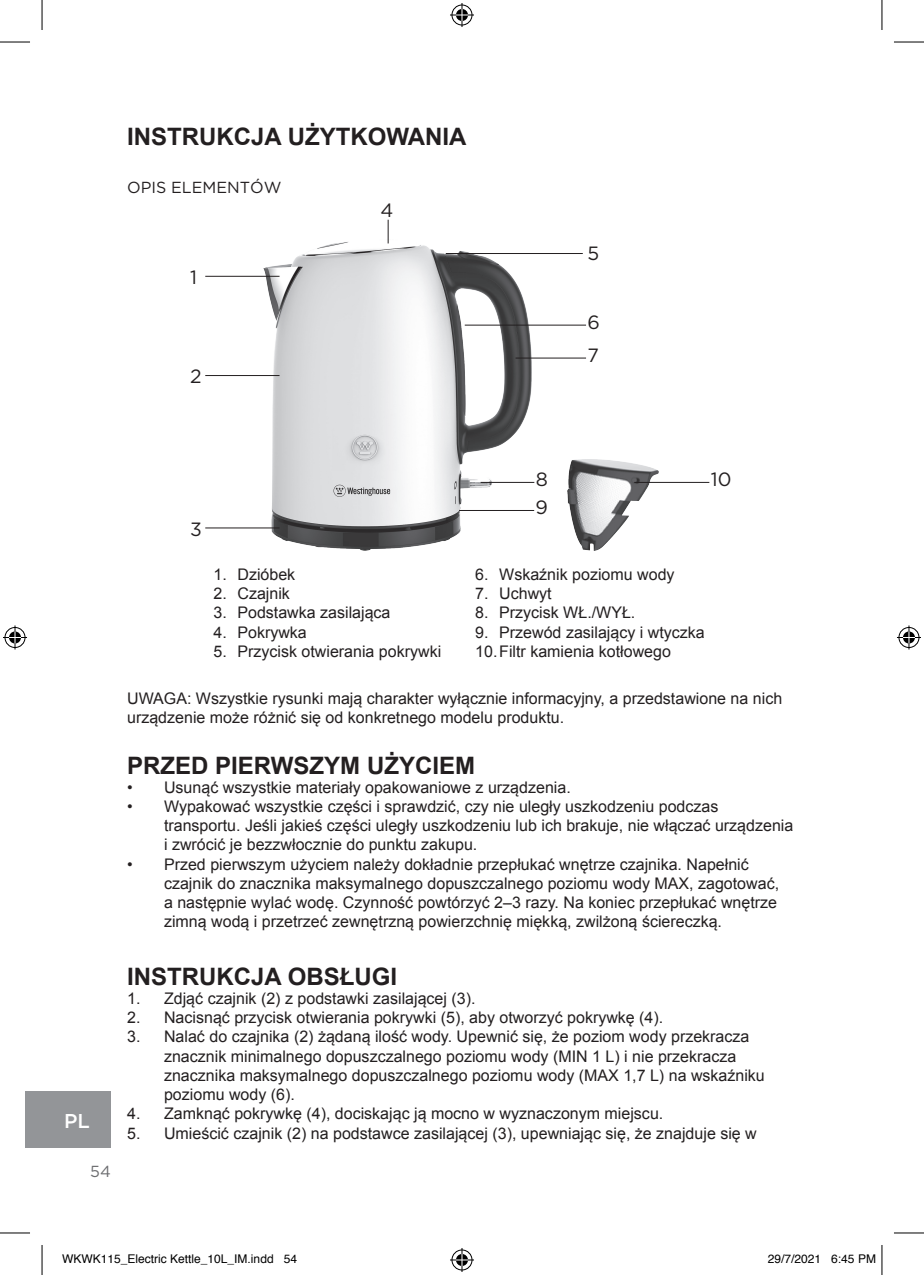
<style>
.page{position:relative;width:924px;height:1275px;background:#fff}
.page>*{position:absolute;margin:0;border:0;box-sizing:border-box;transform-origin:0 0}
.t1{font:700 24px "Arial";color:#231f20}
.t2{font:500 20px "Gotham";color:#fff}
.t3{font:19.2px/33px "Gotham";color:#231f20}
.t4{font:16px/19.2px "Arial";color:#231f20}
.t5{font:16px "Gotham";color:#231f20}
.t6{font:16px "Gotham";color:#6c6d70}
.t7{font:12px "Helvetica";color:#000}
</style>
<div class="page">
<div style="left:25px;top:1091px;width:86px;height:57px;background:#939598"></div>
<img style="left:567px;top:459px;width:91px;height:92px">
<img style="left:263px;top:240px;width:268px;height:311px">
<hr style="left:205px;top:276px;width:74px;height:1px;background:#231f20">
<hr style="left:205px;top:375px;width:74px;height:1px;background:#231f20">
<hr style="left:205px;top:527px;width:74px;height:1px;background:#231f20">
<svg style="left:387px;top:220px;width:1px;height:23px"></svg>
<hr style="left:445px;top:253px;width:137px;height:1px;background:#231f20">
<hr style="left:464px;top:325px;width:121px;height:1px;background:#231f20">
<hr style="left:515px;top:357px;width:70px;height:1px;background:#231f20">
<hr style="left:480px;top:482px;width:54px;height:1px;background:#231f20">
<hr style="left:459px;top:510px;width:75px;height:1px;background:#231f20">
<hr style="left:634px;top:482px;width:75px;height:1px;background:#231f20">
<hr style="left:0;top:42px;width:30px;height:1px;background:#000">
<hr style="left:893px;top:42px;width:30px;height:1px;background:#000">
<hr style="left:0;top:1232px;width:30px;height:1px;background:#000">
<hr style="left:893px;top:1232px;width:30px;height:1px;background:#000">
<hr style="left:42px;top:0;width:1px;height:30px;background:#000">
<hr style="left:42px;top:1245px;width:1px;height:30px;background:#000">
<hr style="left:881px;top:0;width:1px;height:30px;background:#000">
<hr style="left:881px;top:1245px;width:1px;height:30px;background:#000">
<svg style="left:450px;top:3px;width:24px;height:24px"></svg>
<svg style="left:450px;top:1248px;width:24px;height:24px"></svg>
<svg style="left:3px;top:625px;width:24px;height:24px"></svg>
<svg style="left:897px;top:625px;width:23px;height:24px"></svg>
<h1 class="t1" style="left:127px;top:120px;width:341px">INSTRUKCJA UŻYTKOWANIA</h1>
<p class="t5" style="left:127px;top:178px;width:156px">OPIS ELEMENTÓW</p>
<p class="t3" style="left:190px;top:260px;width:8px">1</p>
<p class="t3" style="left:190px;top:360px;width:13px">2</p>
<p class="t3" style="left:380px;top:193px;width:14px">4</p>
<p class="t3" style="left:587px;top:236px;width:13px">5</p>
<p class="t3" style="left:587px;top:305px;width:14px">6<br>7</p>
<p class="t2" style="left:64px;top:1110px;width:27px">PL</p>
<p class="t6" style="left:90px;top:1162px;width:22px">54</p>
<p class="t3" style="left:190px;top:512px;width:13px">3</p>
<p class="t4" style="left:213px;top:565px;width:83px">1. Dzióbek</p>
<p class="t4" style="left:213px;top:584px;width:78px">2. Czajnik</p>
<p class="t4" style="left:213px;top:603px;width:178px">3. Podstawka zasilająca</p>
<p class="t4" style="left:213px;top:622px;width:95px">4. Pokrywka</p>
<p class="t4" style="left:213px;top:642px;width:229px">5. Przycisk otwierania pokrywki</p>
<p class="t3" style="left:535px;top:465px;width:14px;line-height:28px">8<br>9</p>
<p class="t3" style="left:710px;top:462px;width:22px">10</p>
<p class="t4" style="left:475px;top:565px;width:201px">6. Wskaźnik poziomu wody</p>
<p class="t4" style="left:475px;top:584px;width:78px">7. Uchwyt</p>
<p class="t4" style="left:475px;top:603px;width:162px">8. Przycisk WŁ./WYŁ.</p>
<p class="t4" style="left:475px;top:622px;width:231px">9. Przewód zasilający i wtyczka<br>10.Filtr kamienia kotłowego</p>
<p class="t4" style="left:127px;top:689px;width:656px">UWAGA: Wszystkie rysunki mają charakter wyłącznie informacyjny, a przedstawione na nich urządzenie może różnić się od konkretnego modelu produktu.</p>
<h1 class="t1" style="left:127px;top:749px;width:349px">PRZED PIERWSZYM UŻYCIEM</h1>
<p class="t4" style="left:127px;top:777px;width:445px">• Usunąć wszystkie materiały opakowaniowe z urządzenia.</p>
<p class="t4" style="left:164px;top:797px;width:630px;text-indent:-37px">• Wypakować wszystkie części i sprawdzić, czy nie uległy uszkodzeniu podczas transportu. Jeśli jakieś części uległy uszkodzeniu lub ich brakuje, nie włączać urządzenia i zwrócić je bezzwłocznie do punktu zakupu.</p>
<p class="t4" style="left:164px;top:854px;width:616px;text-indent:-37px">• Przed pierwszym użyciem należy dokładnie przepłukać wnętrze czajnika. Napełnić czajnik do znacznika maksymalnego dopuszczalnego poziomu wody MAX, zagotować, a następnie wylać wodę. Czynność powtórzyć 2–3 razy. Na koniec przepłukać wnętrze zimną wodą i przetrzeć zewnętrzną powierzchnię miękką, zwilżoną ściereczką.</p>
<h1 class="t1" style="left:127px;top:960px;width:271px">INSTRUKCJA OBSŁUGI</h1>
<p class="t4" style="left:127px;top:989px;width:350px">1. Zdjąć czajnik (2) z podstawki zasilającej (3).</p>
<p class="t4" style="left:127px;top:1008px;width:537px">2. Nacisnąć przycisk otwierania pokrywki (5), aby otworzyć pokrywkę (4).</p>
<p class="t4" style="left:164px;top:1027px;width:602px;text-indent:-37px">3. Nalać do czajnika (2) żądaną ilość wody. Upewnić się, że poziom wody przekracza znacznik minimalnego dopuszczalnego poziomu wody (MIN 1 L) i nie przekracza znacznika maksymalnego dopuszczalnego poziomu wody (MAX 1,7 L) na wskaźniku poziomu wody (6).</p>
<p class="t4" style="left:127px;top:1104px;width:537px">4. Zamknąć pokrywkę (4), dociskając ją mocno w wyznaczonym miejscu.</p>
<p class="t4" style="left:127px;top:1123px;width:631px">5. Umieścić czajnik (2) na podstawce zasilającej (3), upewniając się, że znajduje się w</p>
<p class="t7" style="left:62px;top:1249px;width:236px">WKWK115_Electric Kettle_10L_IM.indd 54</p>
<p class="t7" style="left:767px;top:1249px;width:110px">29/7/2021 6:45 PM</p>
</div>
